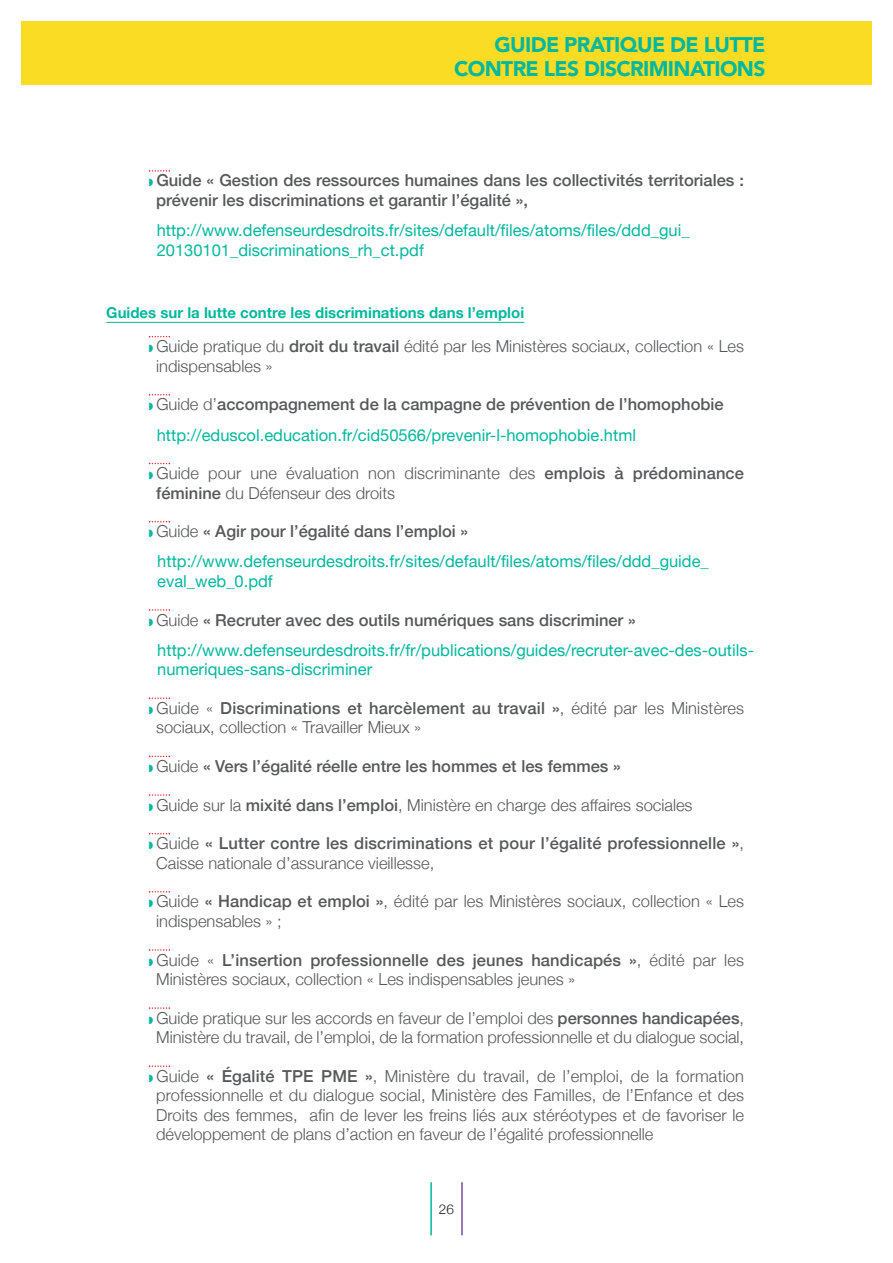
<style>
.page{position:relative;width:893px;height:1263px;background:#fff}
.page>*{position:absolute;margin:0;border:0;box-sizing:border-box;transform-origin:0 0}
.t1{font:900 21px/24px "Avenir";letter-spacing:-.03em;color:#03b89d;text-align:right}
.t2{font:300 16.5px/19.5px "Helvetica Neue";color:#57585a}
.t3{font:16.5px/30.2px "Helvetica Neue";color:#03b89d}
.t4{font:500 16.5px/19.5px "Helvetica Neue";color:#57585a}
.t5{font:700 15px "Helvetica Neue";color:#03b89d}
.t6{font:300 13.5px "Helvetica Neue";color:#231f20}
.s1{font-weight:500}
.s2{font-weight:300;color:#57585a}
.s3{font-weight:500;color:#57585a}
.s4{font-weight:300}
</style>
<div class="page">
<svg style="left:149px;top:170px;width:21px;height:2px"></svg>
<hr style="left:106px;top:322px;width:418px;height:1px;background:#03b89d">
<svg style="left:149px;top:336px;width:21px;height:1px"></svg>
<svg style="left:149px;top:394px;width:21px;height:1px"></svg>
<svg style="left:149px;top:463px;width:21px;height:1px"></svg>
<svg style="left:149px;top:521px;width:21px;height:1px"></svg>
<svg style="left:149px;top:609px;width:21px;height:2px"></svg>
<svg style="left:149px;top:697px;width:21px;height:2px"></svg>
<svg style="left:149px;top:756px;width:21px;height:1px"></svg>
<svg style="left:149px;top:794px;width:21px;height:2px"></svg>
<svg style="left:149px;top:833px;width:21px;height:1px"></svg>
<svg style="left:149px;top:891px;width:21px;height:1px"></svg>
<svg style="left:149px;top:949px;width:21px;height:2px"></svg>
<svg style="left:149px;top:1007px;width:21px;height:2px"></svg>
<svg style="left:149px;top:1065px;width:21px;height:2px"></svg>
<hr style="left:461px;top:1182px;width:2px;height:53px;background:#7a4b9e">
<hr style="left:430px;top:1182px;width:2px;height:53px;background:#03b89d">
<div style="left:21px;top:21px;width:850px;height:64px;background:#fadc24"></div>
<p class="t1" style="left:454px;top:32px;width:313px">GUIDE PRATIQUE DE LUTTE<br>CONTRE LES DISCRIMINATIONS</p>
<p class="t4" style="left:156px;top:170px;width:589px">Guide « Gestion des ressources humaines dans les collectivités territoriales : prévenir les discriminations et garantir l’égalité »,</p>
<p class="t3" style="left:157px;top:220px;width:534px;line-height:19.5px">http://www.defenseurdesdroits.fr/sites/default/files/atoms/files/ddd_gui_<br>20130101_discriminations_rh_ct.pdf</p>
<p class="t5" style="left:106px;top:303px;width:419px">Guides sur la lutte contre les discriminations dans l’emploi</p>
<p class="t2" style="left:156px;top:336px;width:589px">Guide pratique du <span class="s1">droit du travail</span> édité par les Ministères sociaux, collection « Les indispensables »</p>
<p class="t3" style="left:156px;top:389px;width:569px"><span class="s2">Guide d’</span><span class="s3">accompagnement de la campagne de prévention de l’homophobie </span>http://eduscol.education.fr/cid50566/prevenir-l-homophobie.html</p>
<p class="t2" style="left:156px;top:463px;width:589px">Guide pour une évaluation non discriminante des <span class="s1">emplois à prédominance féminine</span> du Défenseur des droits</p>
<p class="t3" style="left:156px;top:516px;width:554px"><span class="s2">Guide</span> <span class="s3">« Agir pour l’égalité dans l’emploi » </span>http://www.defenseurdesdroits.fr/sites/default/files/atoms/files/ddd_guide_</p>
<p class="t3" style="left:157px;top:566px;width:117px">eval_web_0.pdf</p>
<p class="t3" style="left:156px;top:604px;width:599px"><span class="s2">Guide</span> <span class="s3">« Recruter avec des outils numériques sans discriminer » </span>http://www.defenseurdesdroits.fr/fr/publications/guides/recruter-avec-des-outils-</p>
<p class="t3" style="left:157px;top:654px;width:216px">numeriques-sans-discriminer</p>
<p class="t2" style="left:156px;top:698px;width:589px">Guide « <span class="s1">Discriminations et harcèlement au travail »</span>, édité par les Ministères sociaux, collection « Travailler Mieux »</p>
<p class="t4" style="left:156px;top:756px;width:466px"><span class="s4">Guide</span> « Vers l’égalité réelle entre les hommes et les femmes »</p>
<p class="t2" style="left:156px;top:795px;width:538px">Guide sur la <span class="s1">mixité dans l’emploi</span>, Ministère en charge des affaires sociales</p>
<p class="t4" style="left:156px;top:833px;width:589px"><span class="s4">Guide</span> « Lutter contre les discriminations et pour l’égalité professionnelle »<span class="s4">,<br>Caisse nationale d’assurance vieillesse,</span></p>
<p class="t2" style="left:156px;top:891px;width:589px">Guide <span class="s1">« Handicap et emploi »</span>, édité par les Ministères sociaux, collection « Les indispensables » ;</p>
<p class="t2" style="left:156px;top:949px;width:589px">Guide « <span class="s1">L’insertion professionnelle des jeunes handicapés »</span>, édité par les<br>Ministères sociaux, collection « Les indispensables jeunes »</p>
<p class="t2" style="left:156px;top:1008px;width:589px">Guide pratique sur les accords en faveur de l’emploi des <span class="s1">personnes handicapées</span>,<br>Ministère du travail, de l’emploi, de la formation professionnelle et du dialogue social,</p>
<p class="t2" style="left:156px;top:1066px;width:589px;text-align:justify">Guide <span class="s1">« Égalité TPE PME »</span>, Ministère du travail, de l’emploi, de la formation professionnelle et du dialogue social, Ministère des Familles, de l’Enfance et des Droits des femmes, afin de lever les freins liés aux stéréotypes et de favoriser le développement de plans d’action en faveur de l’égalité professionnelle</p>
<p class="t6" style="left:439px;top:1201px;width:17px">26</p>
</div>
